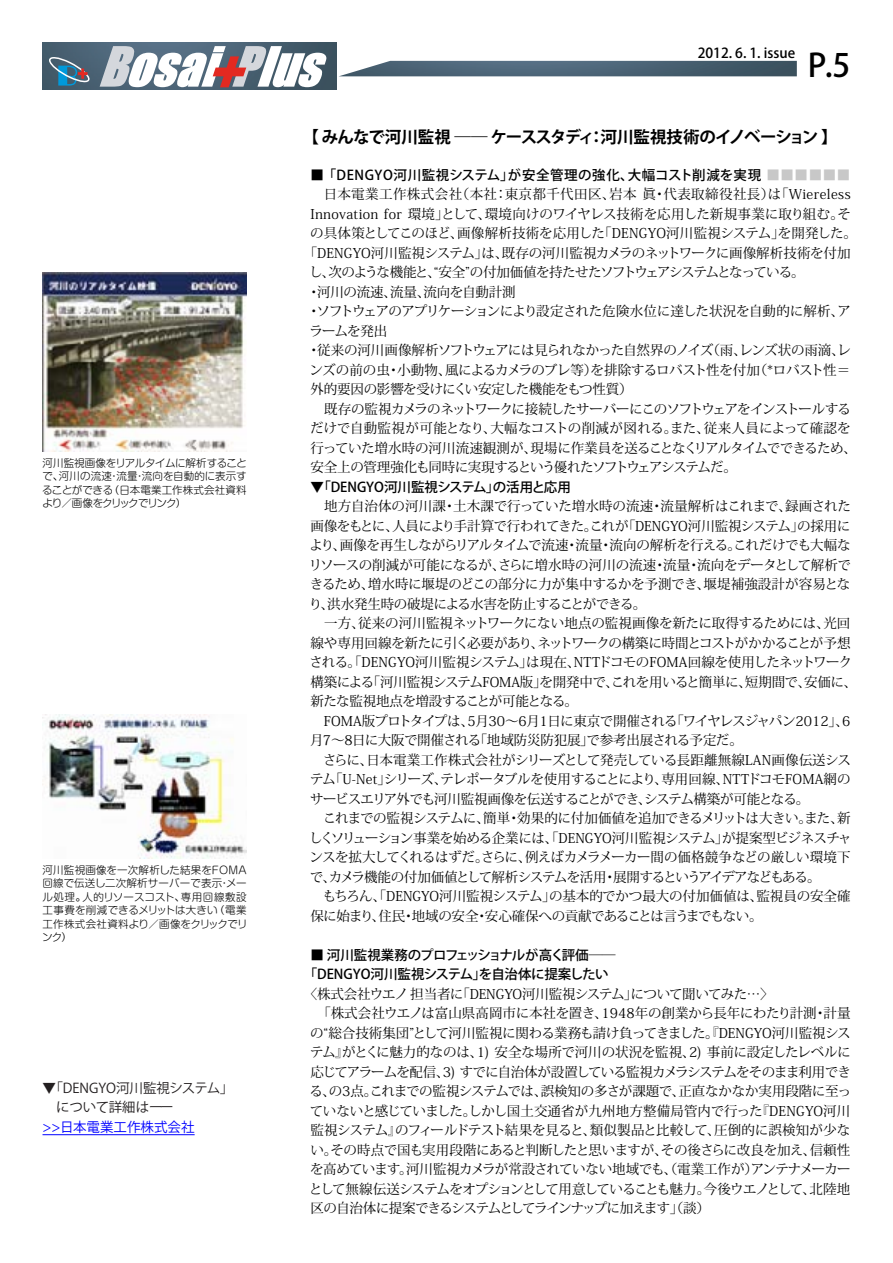
<style>
.page{position:relative;width:893px;height:1263px;background:#fff}
.page>*{position:absolute;margin:0;border:0;box-sizing:border-box;transform-origin:0 0}
.t1{font:500 31.95px "Koz Go Pro";color:#000}
.t2{font:700 16.5px "Koz Go Pr 6 N";letter-spacing:-.05em;color:#000}
.t3{font:500 13.8px "Koz Go Pro";color:#000}
.t4{font:13.5px/19.5px "Koz Min Pr 6 N";letter-spacing:-.025em;color:#000}
.t5{font:13.5px "Koz Min Pr 6 N";letter-spacing:-.005em;color:#000}
.t6{font:13.5px "Koz Min Pr 6 N";letter-spacing:-.08em;color:#000}
.t7{font:500 13.5px/19.5px "Koz Go Pr 6 N";letter-spacing:-.025em;color:#000;text-align:center}
.t8{font:13.5px "Koz Min Pr 6 N";letter-spacing:.025em;color:#000}
.t9{font:13.5px "Koz Min Pr 6 N";letter-spacing:.03em;color:#000}
.t10{font:13.5px "Koz Min Pr 6 N";letter-spacing:-.07em;color:#000}
.t11{font:500 13.5px "Koz Go Pr 6 N";letter-spacing:.045em;color:#000}
.t12{font:13.5px "Koz Min Pr 6 N";letter-spacing:.02em;color:#000}
.t13{font:13.5px/19.5px "Koz Go Pr 6 N";color:#231f20}
.t14{font:500 13.5px "Koz Go Pr 6 N";color:#000}
.t15{font:13.5px "Koz Go Pr 6 N";color:#00f}
.t16{font:300 10.5px/13.5px "Shin M Go Pro";letter-spacing:.01em;color:#000;text-align:justify}
.s1{color:#c8c8c8}
</style>
<div class="page">
<img style="left:340px;top:61px;width:457px;height:15px">
<img style="left:43px;top:43px;width:293px;height:47px">
<svg style="left:48px;top:56px;width:42px;height:30px"></svg>
<svg style="left:100px;top:46px;width:226px;height:41px"></svg>
<img style="left:43px;top:272px;width:204px;height:179px">
<img style="left:43px;top:714px;width:204px;height:145px">
<hr style="left:43px;top:1134px;width:152px;height:1px;background:#00f">
<p class="t16" style="left:42px;top:455px;width:206px">河川監視画像をリアルタイムに解析することで、河川の流速・流量・流向を自動的に表示することができる（日本電業工作株式会社資料より／画像をクリックでリンク）</p>
<p class="t16" style="left:42px;top:862px;width:207px">河川監視画像を一次解析した結果をFOMA回線で伝送し二次解析サーバーで表示・メール処理。人的リソースコスト、専用回線敷設工事費を削減できるメリットは大きい（電業工作株式会社資料より／画像をクリックでリンク）</p>
<p class="t13" style="left:43px;top:1078px;width:192px">▼「DENGYO河川監視システム」　について詳細はーー</p>
<p class="t15" style="left:43px;top:1119px;width:154px">&gt;&gt;日本電業工作株式会社</p>
<p class="t3" style="left:698px;top:44px;width:99px">2012. 6. 1. issue</p>
<h1 class="t1" style="left:808px;top:45px;width:44px">P.5</h1>
<p class="t2" style="left:302px;top:128px;width:537px">【 みんなで河川監視 ―― ケーススタディ：河川監視技術のイノベーション 】</p>
<p class="t11" style="left:310px;top:167px;width:542px">■ 「DENGYO河川監視システム」が安全管理の強化、大幅コスト削減を実現 <span class="s1">■■■■■■</span></p>
<p class="t9" style="left:310px;top:186px;width:542px">　日本電業工作株式会社（本社：東京都千代田区、岩本 眞・代表取締役社長）は「Wiereless</p>
<p class="t8" style="left:310px;top:206px;width:542px">Innovation for 環境」として、環境向けのワイヤレス技術を応用した新規事業に取り組む。そ</p>
<p class="t5" style="left:310px;top:225px;width:548px">の具体策としてこのほど、画像解析技術を応用した「DENGYO河川監視システム」を開発した。</p>
<p class="t5" style="left:304px;top:245px;width:548px">「DENGYO河川監視システム」は、既存の河川監視カメラのネットワークに画像解析技術を付加</p>
<p class="t6" style="left:309px;top:264px;width:497px">し、次のような機能と、“安全”の付加価値を持たせたソフトウェアシステムとなっている。</p>
<p class="t4" style="left:307px;top:282px;width:210px">・河川の流速、流量、流向を自動計測</p>
<p class="t4" style="left:307px;top:302px;width:545px">・ソフトウェアのアプリケーションにより設定された危険水位に達した状況を自動的に解析、ア</p>
<p class="t4" style="left:310px;top:321px;width:79px">ラームを発出</p>
<p class="t4" style="left:307px;top:341px;width:545px">・従来の河川画像解析ソフトウェアには見られなかった自然界のノイズ（雨、レンズ状の雨滴、レ</p>
<p class="t4" style="left:309px;top:360px;width:542px">ンズの前の虫・小動物、風によるカメラのブレ等）を排除するロバスト性を付加（*ロバスト性＝</p>
<p class="t4" style="left:310px;top:380px;width:324px">外的要因の影響を受けにくい安定した機能をもつ性質）</p>
<p class="t10" style="left:310px;top:401px;width:542px">　既存の監視カメラのネットワークに接続したサーバーにこのソフトウェアをインストールする</p>
<p class="t12" style="left:310px;top:420px;width:542px">だけで自動監視が可能となり、大幅なコストの削減が図れる。また、従来人員によって確認を</p>
<p class="t4" style="left:310px;top:438px;width:548px">行っていた増水時の河川流速観測が、現場に作業員を送ることなくリアルタイムでできるため、</p>
<p class="t6" style="left:310px;top:459px;width:428px">安全上の管理強化も同時に実現するという優れたソフトウェアシステムだ。</p>
<p class="t14" style="left:310px;top:479px;width:262px">▼「DENGYO河川監視システム」の活用と応用</p>
<p class="t4" style="left:309px;top:497px;width:550px">　地方自治体の河川課・土木課で行っていた増水時の流速・流量解析はこれまで、録画された画像をもとに、人員により手計算で行われてきた。これが「DENGYO河川監視システム」の採用により、画像を再生しながらリアルタイムで流速・流量・流向の解析を行える。これだけでも大幅なリソースの削減が可能になるが、さらに増水時の河川の流速・流量・流向をデータとして解析できるため、増水時に堰堤のどこの部分に力が集中するかを予測でき、堰堤補強設計が容易となり、洪水発生時の破堤による水害を防止することができる。<br>　一方、従来の河川監視ネットワークにない地点の監視画像を新たに取得するためには、光回線や専用回線を新たに引く必要があり、ネットワークの構築に時間とコストがかかることが予想される。「DENGYO河川監視システム」は現在、NTTドコモのFOMA回線を使用したネットワーク構築による「河川監視システムFOMA版」を開発中で、これを用いると簡単に、短期間で、安価に、新たな監視地点を増設することが可能となる。<br>　FOMA版プロトタイプは、5月30～6月1日に東京で開催される「ワイヤレスジャパン2012」、6月7～8日に大阪で開催される「地域防災防犯展」で参考出展される予定だ。<br>　さらに、日本電業工作株式会社がシリーズとして発売している長距離無線LAN画像伝送システム「U-Net」シリーズ、テレポータブルを使用することにより、専用回線、NTTドコモFOMA網のサービスエリア外でも河川監視画像を伝送することができ、システム構築が可能となる。<br>　これまでの監視システムに、簡単・効果的に付加価値を追加できるメリットは大きい。また、新しくソリューション事業を始める企業には、「DENGYO河川監視システム」が提案型ビジネスチャンスを拡大してくれるはずだ。さらに、例えばカメラメーカー間の価格競争などの厳しい環境下で、カメラ機能の付加価値として解析システムを活用・展開するというアイデアなどもある。<br>　もちろん、「DENGYO河川監視システム」の基本的でかつ最大の付加価値は、監視員の安全確保に始まり、住民・地域の安全・安心確保への貢献であることは言うまでもない。</p>
<p class="t7" style="left:304px;top:945px;width:313px">■ 河川監視業務のプロフェッショナルが高く評価――「DENGYO河川監視システム」を自治体に提案したい</p>
<p class="t4" style="left:309px;top:984px;width:544px;text-indent:-5px">〈株式会社ウエノ 担当者に「DENGYO河川監視システム」について聞いてみた…〉<br>　「株式会社ウエノは富山県高岡市に本社を置き、1948年の創業から長年にわたり計測・計量の“総合技術集団”として河川監視に関わる業務も請け負ってきました。『DENGYO河川監視システム』がとくに魅力的なのは、1) 安全な場所で河川の状況を監視、2) 事前に設定したレベルに応じてアラームを配信、3) すでに自治体が設置している監視カメラシステムをそのまま利用できる、の3点。これまでの監視システムでは、誤検知の多さが課題で、正直なかなか実用段階に至っていないと感じていました。しかし国土交通省が九州地方整備局管内で行った『DENGYO河川監視システム』のフィールドテスト結果を見ると、類似製品と比較して、圧倒的に誤検知が少ない。その時点で国も実用段階にあると判断したと思いますが、その後さらに改良を加え、信頼性を高めています。河川監視カメラが常設されていない地域でも、（電業工作が）アンテナメーカーとして無線伝送システムをオプションとして用意していることも魅力。今後ウエノとして、北陸地区の自治体に提案できるシステムとしてラインナップに加えます」（談）</p>
</div>
